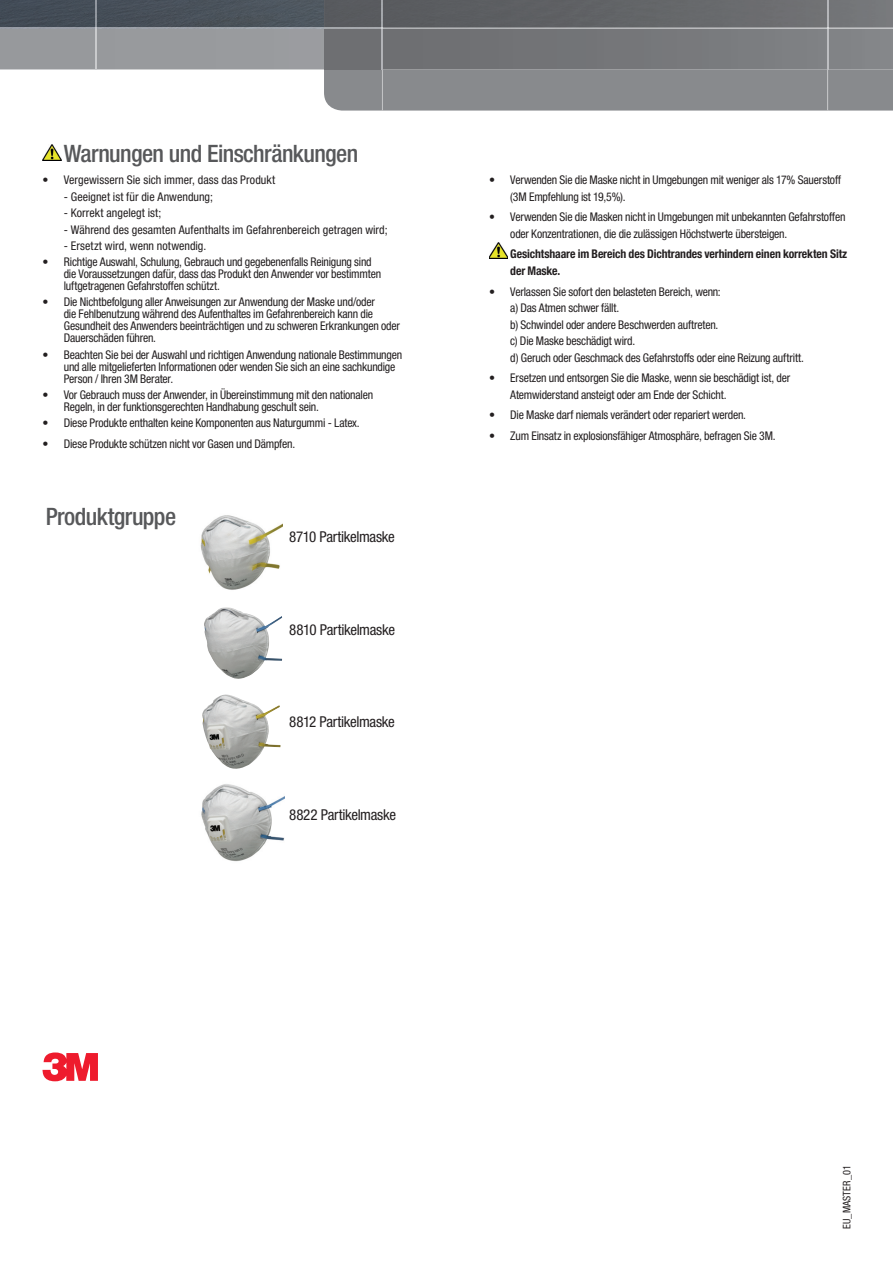
<style>
.page{position:relative;width:893px;height:1263px;background:#fff}
.page>*{position:absolute;margin:0;border:0;box-sizing:border-box;transform-origin:0 0}
.t1{font:500 condensed 24px "Helvetica Neue LTW1 G";letter-spacing:-.025em;color:#57585a}
.t2{font:condensed 15px "Helvetica Neue LTW1 G";letter-spacing:-.02em;color:#231f20}
.t3{font:condensed 12px/12px "Helvetica Neue LTW1 G";letter-spacing:-.02em;color:#231f20}
.t4{font:condensed 12px "Helvetica Neue LTW1 G";color:#231f20}
.t5{font:700 condensed 12px/16.5px "Helvetica Neue LTW1 G";letter-spacing:-.01em;color:#231f20}
.t6{font:condensed 12px "Helvetica Neue LTW1 G";letter-spacing:.005em;color:#231f20}
.t7{font:condensed 10.5px "Helvetica Neue LTW1 G";letter-spacing:.005em;color:#231f20}
</style>
<div class="page">
<svg style="left:42px;top:1052px;width:56px;height:29px"></svg>
<div style="left:0;top:29px;width:324px;height:40px;background:#989a9d"></div>
<img style="left:0;top:0;width:324px;height:29px">
<hr style="left:95px;top:29px;width:1px;height:40px;background:#c9cacc">
<svg style="left:95px;top:0;width:1px;height:29px"></svg>
<svg style="left:324px;top:0;width:569px;height:111px"></svg>
<img style="left:43px;top:145px;width:18px;height:16px">
<img style="left:489px;top:242px;width:19px;height:17px">
<img style="left:204px;top:607px;width:78px;height:72px">
<img style="left:202px;top:694px;width:79px;height:75px">
<img style="left:200px;top:515px;width:83px;height:75px">
<img style="left:201px;top:784px;width:83px;height:78px">
<h1 class="t1" style="left:64px;top:145px;width:296px">Warnungen und Einschränkungen</h1>
<p class="t4" style="left:43px;top:176px;width:234px">• Vergewissern Sie sich immer, dass das Produkt</p>
<p class="t4" style="left:64px;top:192px;width:151px">- Geeignet ist für die Anwendung;</p>
<p class="t6" style="left:64px;top:209px;width:99px">- Korrekt angelegt ist;</p>
<p class="t4" style="left:64px;top:225px;width:325px">- Während des gesamten Aufenthalts im Gefahrenbereich getragen wird;</p>
<p class="t6" style="left:64px;top:242px;width:144px">- Ersetzt wird, wenn notwendig.</p>
<p class="t3" style="left:64px;top:257px;width:319px;text-indent:-21px">• Richtige Auswahl, Schulung, Gebrauch und gegebenenfalls Reinigung sind die Voraussetzungen dafür, dass das Produkt den Anwender vor bestimmten luftgetragenen Gefahrstoffen schützt.</p>
<p class="t3" style="left:64px;top:297px;width:338px;text-indent:-21px">• Die Nichtbefolgung aller Anweisungen zur Anwendung der Maske und/oder<br>die Fehlbenutzung während des Aufenthaltes im Gefahrenbereich kann die Gesundheit des Anwenders beeinträchtigen und zu schweren Erkrankungen oder Dauerschäden führen.</p>
<p class="t3" style="left:64px;top:349px;width:340px;text-indent:-21px">• Beachten Sie bei der Auswahl und richtigen Anwendung nationale Bestimmungen und alle mitgelieferten Informationen oder wenden Sie sich an eine sachkundige<br>Person / Ihren 3M Berater.</p>
<p class="t3" style="left:64px;top:389px;width:311px;text-indent:-21px">• Vor Gebrauch muss der Anwender, in Übereinstimmung mit den nationalen<br>Regeln, in der funktionsgerechten Handhabung geschult sein.</p>
<p class="t3" style="left:43px;top:418px;width:319px">• Diese Produkte enthalten keine Komponenten aus Naturgummi - Latex.</p>
<p class="t3" style="left:43px;top:438px;width:254px">• Diese Produkte schützen nicht vor Gasen und Dämpfen.</p>
<h1 class="t1" style="left:46px;top:507px;width:132px">Produktgruppe</h1>
<p class="t2" style="left:289px;top:531px;width:107px">8710 Partikelmaske</p>
<p class="t2" style="left:289px;top:624px;width:107px">8810 Partikelmaske</p>
<p class="t2" style="left:289px;top:716px;width:107px">8812 Partikelmaske</p>
<p class="t2" style="left:289px;top:809px;width:108px">8822 Partikelmaske</p>
<p class="t3" style="left:510px;top:173px;width:332px;line-height:16.5px;text-indent:-21px">• Verwenden Sie die Maske nicht in Umgebungen mit weniger als 17% Sauerstoff (3M Empfehlung ist 19,5%).</p>
<p class="t3" style="left:510px;top:210px;width:337px;line-height:16.5px;text-indent:-21px">• Verwenden Sie die Masken nicht in Umgebungen mit unbekannten Gefahrstoffen oder Konzentrationen, die die zulässigen Höchstwerte übersteigen.</p>
<p class="t5" style="left:510px;top:247px;width:338px">Gesichtshaare im Bereich des Dichtrandes verhindern einen korrekten Sitz der Maske.</p>
<p class="t3" style="left:510px;top:284px;width:295px;line-height:16.5px;text-indent:-21px">• Verlassen Sie sofort den belasteten Bereich, wenn:<br>a) Das Atmen schwer fällt.<br>b) Schwindel oder andere Beschwerden auftreten.<br>c) Die Maske beschädigt wird.<br>d) Geruch oder Geschmack des Gefahrstoffs oder eine Reizung auftritt.</p>
<p class="t3" style="left:510px;top:371px;width:281px;line-height:16.5px;text-indent:-21px">• Ersetzen und entsorgen Sie die Maske, wenn sie beschädigt ist, der<br>Atemwiderstand ansteigt oder am Ende der Schicht.</p>
<p class="t3" style="left:489px;top:410px;width:258px">• Die Maske darf niemals verändert oder repariert werden.</p>
<p class="t3" style="left:489px;top:431px;width:288px">• Zum Einsatz in explosionsfähiger Atmosphäre, befragen Sie 3M.</p>
<p class="t7" style="left:843px;top:1229px;width:65px;rotate:-90deg">EU_MASTER_01</p>
</div>
